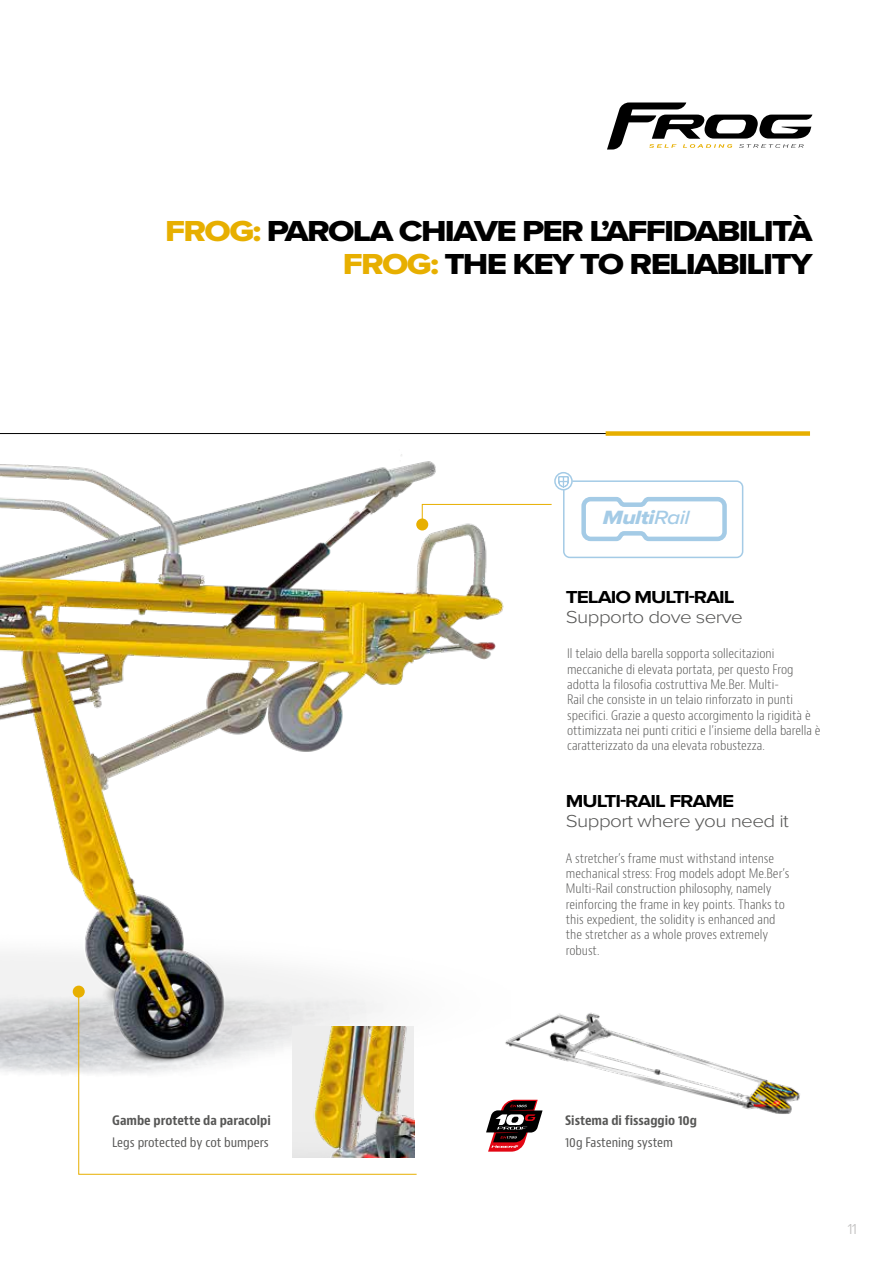
<style>
.page{position:relative;width:893px;height:1263px;background:#fff}
.page>*{position:absolute;margin:0;border:0;box-sizing:border-box;transform-origin:0 0}
.t1{font:30px/33px "Proxima Nova Extrabld";letter-spacing:-.05em;color:#000;text-align:right;scale:1.15 1}
.t2{font:19.95px "Proxima Nova Extrabld It";letter-spacing:-.025em;color:#a4cbe6;scale:1.15 1}
.t3{font:300 18px "Proxima Nova";letter-spacing:-.03em;color:#575756;scale:1.15 1}
.t4{font:700 18px "Proxima Nova";letter-spacing:-.05em;color:#000;scale:1.15 1}
.t5{font:300 15px "Proxima Nova";color:#c1c0c0;scale:1.15 1}
.t6{font:300 condensed 12.75px/15.3px "Bernino Sans";color:#575756;scale:1.05 1}
.t7{font:700 condensed 12.75px "Bernino Sans";color:#575756;scale:1.05 1}
.t8{font:condensed 12.75px "Bernino Sans";color:#575756;scale:1.05 1}
.s1{color:#e7af00}
.s2{font-family:"Proxima Nova";font-weight:500;font-style:italic}
</style>
<div class="page">
<hr style="left:0;top:433px;width:808px;height:1px;background:#000">
<div style="left:606px;top:431px;width:204px;height:5px;background:#e7af00"></div>
<svg style="left:511px;top:504px;width:41px;height:1px"></svg>
<svg style="left:488px;top:1143px;width:37px;height:8px"></svg>
<div style="left:554px;top:472px;width:19px;height:18px;border:2px solid #a4cbe6;border-radius:50%"></div>
<svg style="left:558px;top:475px;width:186px;height:84px"></svg>
<img style="left:487px;top:1012px;width:313px;height:115px">
<svg style="left:607px;top:102px;width:205px;height:48px"></svg>
<img style="left:0;top:454px;width:511px;height:667px">
<svg style="left:78px;top:991px;width:339px;height:184px"></svg>
<div style="left:73px;top:986px;width:12px;height:12px;background:#e7af00;border-radius:50%"></div>
<img style="left:293px;top:1026px;width:121px;height:131px">
<h1 class="t1" style="left:165px;top:216px;width:564px"><span class="s1">FROG:</span> PAROLA CHIAVE PER L’AFFIDABILITÀ<br><span class="s1">FROG:</span> THE KEY TO RELIABILITY</h1>
<p class="t7" style="left:112px;top:1113px;width:152px">Gambe protette da paracolpi</p>
<p class="t8" style="left:112px;top:1135px;width:151px">Legs protected by cot bumpers</p>
<h2 class="t2" style="left:603px;top:506px;width:77px">Multi<span class="s2">Rail</span></h2>
<h3 class="t4" style="left:566px;top:587px;width:148px">TELAIO MULTI-RAIL</h3>
<h3 class="t3" style="left:566px;top:603px;width:155px">Supporto dove serve</h3>
<p class="t6" style="left:567px;top:646px;width:243px">Il telaio della barella sopporta sollecitazioni meccaniche di elevata portata, per questo Frog adotta la filosofia costruttiva Me.Ber. Multi-<br>Rail che consiste in un telaio rinforzato in punti specifici. Grazie a questo accorgimento la rigidità è ottimizzata nei punti critici e l’insieme della barella è caratterizzato da una elevata robustezza.</p>
<h3 class="t4" style="left:566px;top:791px;width:148px">MULTI-RAIL FRAME</h3>
<h3 class="t3" style="left:566px;top:808px;width:195px">Support where you need it</h3>
<p class="t6" style="left:566px;top:851px;width:214px">A stretcher’s frame must withstand intense mechanical stress: Frog models adopt Me.Ber’s Multi-Rail construction philosophy, namely reinforcing the frame in key points. Thanks to this expedient, the solidity is enhanced and the stretcher as a whole proves extremely robust.</p>
<p class="t7" style="left:565px;top:1113px;width:127px">Sistema di fissaggio 10g</p>
<p class="t8" style="left:565px;top:1135px;width:104px">10g Fastening system</p>
<p class="t5" style="left:847px;top:1218px;width:10px">11</p>
</div>
